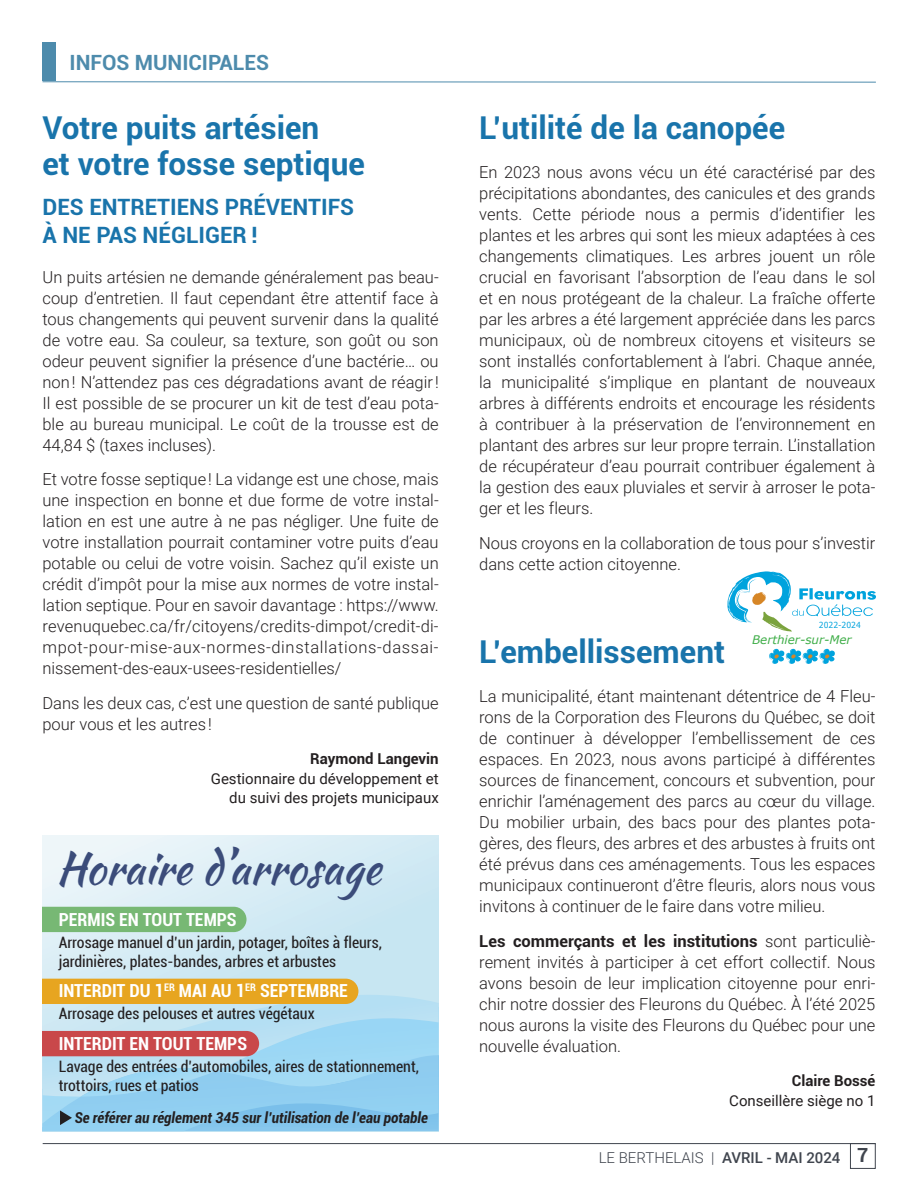
<style>
.page{position:relative;width:918px;height:1188px;background:#fff}
.page>*{position:absolute;margin:0;border:0;box-sizing:border-box;transform-origin:0 0}
.t1{font:45px "Kaushan Script";color:#3b4c7a}
.t2{font:700 31.5px/36px "Roboto";color:#1974ab}
.t3{font:700 22.5px/28.5px "Roboto";color:#1974ab}
.t4{font:700 21px "Roboto";color:#4d8bac}
.t5{font:700 condensed 18px "Roboto";color:#fff}
.t6{font:300 16.5px/21px "Roboto";color:#231f20;text-align:justify}
.t7{font:condensed 15.75px/18.9px "Roboto";color:#231f20}
.t8{font:15px/19.5px "Roboto";color:#231f20;text-align:right}
.t9{font:italic 700 condensed 15px "Roboto";color:#231f20}
.t10{font:300 15px "Roboto";color:#40454e}
.t11{font:700 15px "Roboto";color:#231f20}
.t12{font:italic 11.85px "Verdana";color:#40ae49}
.t13{font:8.4px "Verdana";color:#00a3dd;scale:.91 1}
.s1{font-weight:700}
.s2{font-weight:500}
.s3{font-weight:700;font-size:19.5px}
</style>
<div class="page">
<hr style="left:43px;top:1143px;width:832px;height:1px;background:#40454e">
<div style="left:850px;top:1143px;width:25px;height:26px;border:1px solid #40454e"></div>
<hr style="left:43px;top:81px;width:833px;height:2px;background:#4d8bac">
<div style="left:43px;top:43px;width:13px;height:38px;background:#4d8bac"></div>
<svg style="left:727px;top:571px;width:149px;height:61px"></svg>
<svg style="left:769px;top:649px;width:66px;height:15px"></svg>
<div style="left:42px;top:835px;width:397px;height:296px;background:linear-gradient(to right,#e7f3f8,#c7e6f2)"></div>
<div style="left:42px;top:907px;width:205px;height:25px;background:#77b874"></div>
<svg style="left:42px;top:979px;width:397px;height:152px;background:#aec3c7"></svg>
<p class="t4" style="left:70px;top:48px;width:201px">INFOS MUNICIPALES</p>
<h2 class="t2" style="left:43px;top:109px;width:324px">Votre puits artésien<br>et votre fosse septique</h2>
<h3 class="t3" style="left:43px;top:191px;width:313px">DES ENTRETIENS PRÉVENTIFS<br>À NE PAS NÉGLIGER !</h3>
<p class="t6" style="left:43px;top:266px;width:398px">Un puits artésien ne demande généralement pas beau&shy;coup d’entretien. Il faut cependant être attentif face à tous changements qui peuvent survenir dans la qualité de votre eau. Sa couleur, sa texture, son goût ou son odeur peuvent signifier la présence d’une bactérie… ou non ! N’attendez pas ces dégradations avant de réagir !<br>Il est possible de se procurer un kit de test d’eau pota&shy;ble au bureau municipal. Le coût de la trousse est de 44,84 $ (taxes incluses).</p>
<p class="t6" style="left:43px;top:468px;width:398px">Et votre fosse septique ! La vidange est une chose, mais une inspection en bonne et due forme de votre instal&shy;lation en est une autre à ne pas négliger. Une fuite de votre installation pourrait contaminer votre puits d’eau potable ou celui de votre voisin. Sachez qu’il existe un crédit d’impôt pour la mise aux normes de votre instal&shy;lation septique. Pour en savoir davantage : https://www. revenuquebec.ca/fr/citoyens/credits-dimpot/credit-di&shy;mpot-pour-mise-aux-normes-dinstallations-dassai&shy;nissement-des-eaux-usees-residentielles/</p>
<p class="t6" style="left:43px;top:692px;width:398px">Dans les deux cas, c’est une question de santé publique pour vous et les autres !</p>
<p class="t11" style="left:310px;top:748px;width:130px">Raymond Langevin</p>
<p class="t8" style="left:211px;top:768px;width:230px">Gestionnaire du développement et du suivi des projets municipaux</p>
<h1 class="t1" style="left:56px;top:836px;width:326px">Horaire d’arrosage</h1>
<p class="t5" style="left:59px;top:907px;width:179px">PERMIS EN TOUT TEMPS</p>
<p class="t7" style="left:59px;top:932px;width:325px">Arrosage manuel d’un jardin, potager, boîtes à fleurs, jardinières, plates-bandes, arbres et arbustes</p>
<p class="t5" style="left:59px;top:978px;width:291px">INTERDIT DU 1<sup>ER</sup> MAI AU 1<sup>ER</sup> SEPTEMBRE</p>
<p class="t7" style="left:59px;top:1004px;width:257px">Arrosage des pelouses et autres végétaux</p>
<p class="t5" style="left:59px;top:1031px;width:190px">INTERDIT EN TOUT TEMPS</p>
<p class="t7" style="left:59px;top:1056px;width:362px">Lavage des entrées d’automobiles, aires de stationnement, trottoirs, rues et patios</p>
<p class="t9" style="left:75px;top:1107px;width:355px">Se référer au réglement 345 sur l’utilisation de l’eau potable</p>
<h2 class="t2" style="left:479px;top:109px;width:308px">L’utilité de la canopée</h2>
<p class="t6" style="left:479px;top:161px;width:398px">En 2023 nous avons vécu un été caractérisé par des précipitations abondantes, des canicules et des grands vents. Cette période nous a permis d’identifier les plantes et les arbres qui sont les mieux adaptées à ces changements climatiques. Les arbres jouent un rôle crucial en favorisant l’absorption de l’eau dans le sol et en nous protégeant de la chaleur. La fraîche offerte par les arbres a été largement appréciée dans les parcs municipaux, où de nombreux citoyens et visiteurs se sont installés confortablement à l’abri. Chaque année, la municipalité s’implique en plantant de nouveaux arbres à différents endroits et encourage les résidents à contribuer à la préservation de l’environnement en plantant des arbres sur leur propre terrain. L’installation de récupérateur d’eau pourrait contribuer également à la gestion des eaux pluviales et servir à arroser le pota&shy;ger et les fleurs.</p>
<p class="t6" style="left:479px;top:532px;width:398px">Nous croyons en la collaboration de tous pour s’investir dans cette action citoyenne.</p>
<p class="t13" style="left:819px;top:619px;width:48px">2022-2024</p>
<p class="t12" style="left:752px;top:632px;width:101px">Berthier-sur-Mer</p>
<h2 class="t2" style="left:479px;top:633px;width:247px">L’embellissement</h2>
<p class="t6" style="left:479px;top:685px;width:398px">La municipalité, étant maintenant détentrice de 4 Fleu&shy;rons de la Corporation des Fleurons du Québec, se doit de continuer à développer l’embellissement de ces espaces. En 2023, nous avons participé à différentes sources de financement, concours et subvention, pour enrichir l’aménagement des parcs au cœur du village.<br>Du mobilier urbain, des bacs pour des plantes pota&shy;gères, des fleurs, des arbres et des arbustes à fruits ont été prévus dans ces aménagements. Tous les espaces municipaux continueront d’être fleuris, alors nous vous invitons à continuer de le faire dans votre milieu.</p>
<p class="t6" style="left:479px;top:930px;width:398px"><span class="s1">Les commerçants et les institutions</span> sont particuliè&shy;rement invités à participer à cet effort collectif. Nous avons besoin de leur implication citoyenne pour enri&shy;chir notre dossier des Fleurons du Québec. À l’été 2025 nous aurons la visite des Fleurons du Québec pour une nouvelle évaluation.</p>
<p class="t11" style="left:792px;top:1070px;width:85px">Claire Bossé</p>
<p class="t8" style="left:729px;top:1090px;width:148px">Conseillère siège no 1</p>
<p class="t10" style="left:599px;top:1147px;width:271px">LE BERTHELAIS | <span class="s2">AVRIL - MAI 2024</span> <span class="s3">7</span></p>
</div>
